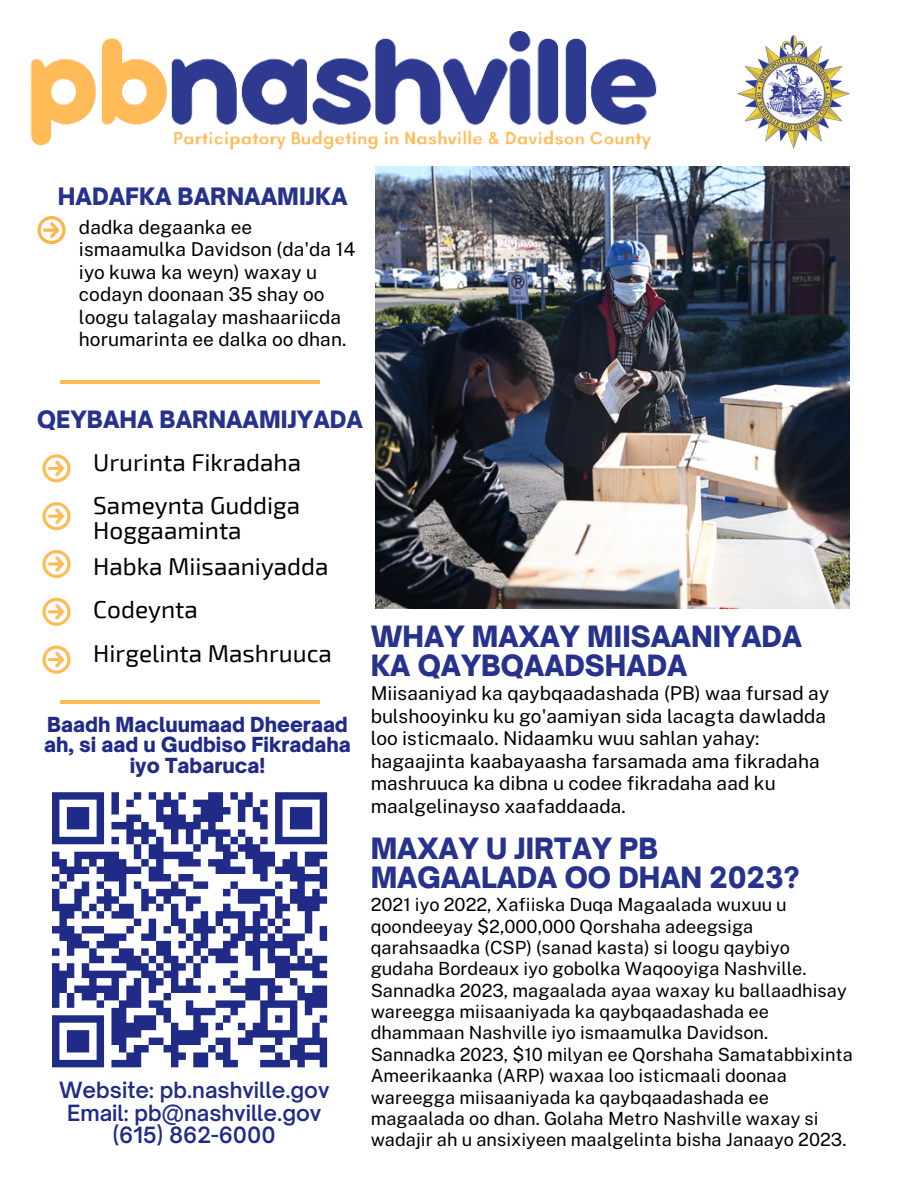
<style>
.page{position:relative;width:918px;height:1188px;background:#fff}
.page>*{position:absolute;margin:0;border:0;box-sizing:border-box;transform-origin:0 0}
.t1{font:900 28.05px/29.2px "Open Sauce One";color:#27328c}
.t2{font:24.45px/43.7px "Exo 2";color:#000}
.t3{font:900 22.95px "Open Sauce One";color:#27328c}
.t4{font:600 21.45px/22.5px "Open Sauce One";color:#202b88;text-align:center}
.t5{font:900 19.95px/20.2px "Open Sauce One";color:#202b88;text-align:center}
.t6{font:19.05px/22.5px "Public Sans";color:#000}
.t7{font:18.15px/21.3px "Public Sans";color:#000}
</style>
<div class="page">
<img style="left:376px;top:167px;width:473px;height:442px">
<svg style="left:42px;top:454px;width:29px;height:28px"></svg>
<svg style="left:37px;top:216px;width:29px;height:28px"></svg>
<hr style="left:60px;top:380px;width:259px;height:4px;background:#ffbb58">
<hr style="left:60px;top:700px;width:259px;height:3px;background:#ffbb58">
<svg style="left:42px;top:502px;width:29px;height:28px"></svg>
<svg style="left:42px;top:550px;width:29px;height:28px"></svg>
<svg style="left:42px;top:598px;width:29px;height:28px"></svg>
<svg style="left:42px;top:646px;width:29px;height:28px"></svg>
<img style="left:738px;top:36px;width:111px;height:112px">
<img style="left:30px;top:31px;width:635px;height:167px">
<svg style="left:52px;top:792px;width:276px;height:276px"></svg>
<p class="t3" style="left:58px;top:182px;width:291px">HADAFKA BARNAAMIJKA</p>
<p class="t6" style="left:79px;top:216px;width:278px">dadka degaanka ee ismaamulka Davidson (da'da 14 iyo kuwa ka weyn) waxay u codayn doonaan 35 shay oo loogu talagalay mashaariicda horumarinta ee dalka oo dhan.</p>
<p class="t3" style="left:37px;top:405px;width:327px">QEYBAHA BARNAAMIJYADA</p>
<h2 class="t2" style="left:93px;top:439px;width:209px">Ururinta Fikradaha</h2>
<h2 class="t2" style="left:93px;top:492px;width:209px;line-height:24.8px">Sameynta Guddiga<br>Hoggaaminta</h2>
<h2 class="t2" style="left:93px;top:543px;width:240px">Habka Miisaaniyadda<br>Codeynta<br>Hirgelinta Mashruuca</h2>
<p class="t5" style="left:44px;top:714px;width:308px">Baadh Macluumaad Dheeraad ah, si aad u Gudbiso Fikradaha iyo Tabaruca!</p>
<p class="t4" style="left:59px;top:1079px;width:272px">Website: pb.nashville.gov<br>Email: pb@nashville.gov (615) 862-6000</p>
<h1 class="t1" style="left:371px;top:621px;width:433px">WHAY MAXAY MIISAANIYADA<br>KA QAYBQAADSHADA</h1>
<p class="t6" style="left:371px;top:682px;width:460px">Miisaaniyad ka qaybqaadashada (PB) waa fursad ay bulshooyinku ku go'aamiyan sida lacagta dawladda loo isticmaalo. Nidaamku wuu sahlan yahay: hagaajinta kaabayaasha farsamada ama fikradaha mashruuca ka dibna u codee fikradaha aad ku maalgelinayso xaafaddaada.</p>
<h1 class="t1" style="left:371px;top:833px;width:430px">MAXAY U JIRTAY PB<br>MAGAALADA OO DHAN 2023?</h1>
<p class="t7" style="left:371px;top:894px;width:484px">2021 iyo 2022, Xafiiska Duqa Magaalada wuxuu u qoondeeyay $2,000,000 Qorshaha adeegsiga qarahsaadka (CSP) (sanad kasta) si loogu qaybiyo gudaha Bordeaux iyo gobolka Waqooyiga Nashville.<br>Sannadka 2023, magaalada ayaa waxay ku ballaadhisay wareegga miisaaniyada ka qaybqaadashada ee dhammaan Nashville iyo ismaamulka Davidson.<br>Sannadka 2023, $10 milyan ee Qorshaha Samatabbixinta Ameerikaanka (ARP) waxaa loo isticmaali doonaa wareegga miisaaniyada ka qaybqaadashada ee magaalada oo dhan. Golaha Metro Nashville waxay si wadajir ah u ansixiyeen maalgelinta bisha Janaayo 2023.</p>
</div>
